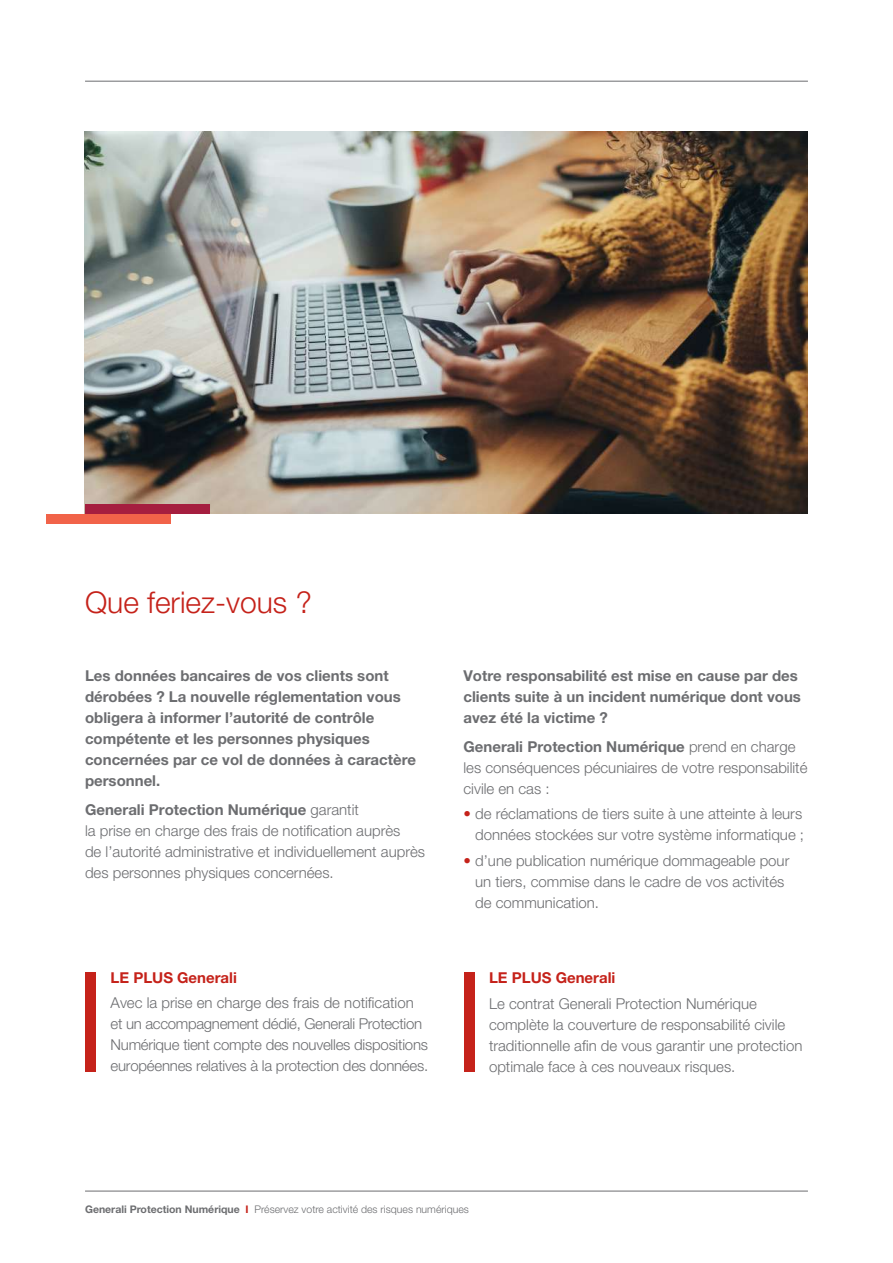
<style>
.page{position:relative;width:893px;height:1263px;background:#fff}
.page>*{position:absolute;margin:0;border:0;box-sizing:border-box;transform-origin:0 0}
.t1{font:300 30px "Helvetica Neue LT Std";color:#c5221a}
.t2{font:300 15px/21px "Helvetica Neue LT Std";color:#6c6d70}
.t3{font:700 15px/21px "Helvetica Neue LT Std";color:#6c6d70}
.t4{font:700 15px "Helvetica Neue LT Std";color:#c5221a}
.t5{font:300 10.5px "Helvetica Neue LT Std";color:#6c6d70}
.s1{font-weight:700}
.s2{color:#c5221a}
.s3{font-weight:700;color:#c5221a}
</style>
<div class="page">
<img style="left:85px;top:132px;width:722px;height:382px">
<div style="left:85px;top:504px;width:124px;height:10px;background:#a51e3f"></div>
<div style="left:47px;top:514px;width:124px;height:9px;background:#f16349"></div>
<hr style="left:85px;top:1191px;width:723px;height:1px;background:#6c6d70">
<hr style="left:85px;top:81px;width:723px;height:1px;background:#6c6d70">
<div style="left:464px;top:972px;width:11px;height:100px;background:#c5221a"></div>
<div style="left:85px;top:972px;width:11px;height:99px;background:#c5221a"></div>
<h1 class="t1" style="left:85px;top:584px;width:228px">Que feriez-vous ?</h1>
<p class="t3" style="left:85px;top:664px;width:333px">Les données bancaires de vos clients sont dérobées ? La nouvelle réglementation vous obligera à informer l’autorité de contrôle compétente et les personnes physiques concernées par ce vol de données à caractère personnel.</p>
<p class="t2" style="left:85px;top:799px;width:342px"><span class="s1">Generali Protection Numérique</span> garantit<br>la prise en charge des frais de notification auprès<br>de l’autorité administrative et individuellement auprès des personnes physiques concernées.</p>
<p class="t4" style="left:111px;top:968px;width:128px">LE PLUS Generali</p>
<p class="t2" style="left:111px;top:992px;width:319px">Avec la prise en charge des frais de notification et un accompagnement dédié, Generali Protection Numérique tient compte des nouvelles dispositions européennes relatives à la protection des données.</p>
<p class="t3" style="left:463px;top:664px;width:339px">Votre responsabilité est mise en cause par des clients suite à un incident numérique dont vous avez été la victime ?</p>
<p class="t2" style="left:463px;top:736px;width:345px"><span class="s1">Generali Protection Numérique</span> prend en charge les conséquences pécuniaires de votre responsabilité civile en cas :</p>
<p class="t2" style="left:463px;top:803px;width:342px;text-align:right"><span class="s2">•</span> de réclamations de tiers suite à une atteinte à leurs données stockées sur votre système informatique ;</p>
<p class="t2" style="left:475px;top:849px;width:316px;text-indent:-12px"><span class="s2">•</span> d’une publication numérique dommageable pour un tiers, commise dans le cadre de vos activités de communication.</p>
<p class="t4" style="left:489px;top:969px;width:128px">LE PLUS Generali</p>
<p class="t2" style="left:489px;top:992px;width:315px">Le contrat Generali Protection Numérique complète la couverture de responsabilité civile traditionnelle afin de vous garantir une protection optimale face à ces nouveaux risques.</p>
<p class="t5" style="left:85px;top:1203px;width:385px"><span class="s1">Generali Protection Numérique</span> <span class="s3">I</span> Préservez votre activité des risques numériques</p>
</div>
